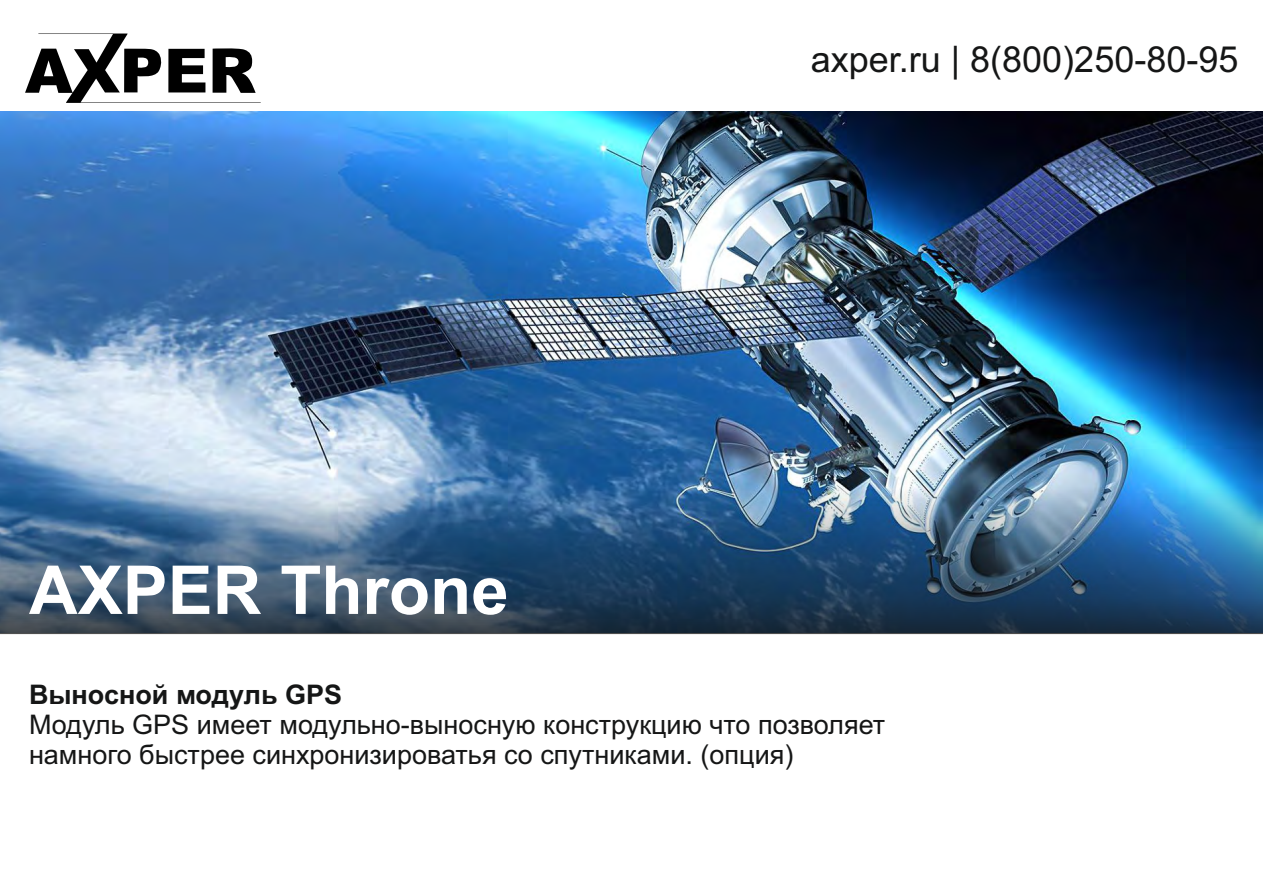
<style>
.page{position:relative;width:1263px;height:893px;background:#fff}
.page>*{position:absolute;margin:0;border:0;box-sizing:border-box;transform-origin:0 0}
.t1{font:700 67.5px "Arial";color:#fff}
.t2{font:36px "Arial";color:#151616}
.t3{font:27px/30.2px "Arial";color:#151616}
.t4{font:700 27px "Arial";color:#151616}
</style>
<div class="page">
<img style="left:0;top:111px;width:1263px;height:360px">
<svg style="left:25px;top:34px;width:236px;height:69px"></svg>
<img style="left:0;top:471px;width:1263px;height:163px">
<h1 class="t1" style="left:29px;top:565px;width:481px">AXPER Throne</h1>
<h2 class="t2" style="left:811px;top:45px;width:429px">axper.ru | 8(800)250-80-95</h2>
<p class="t4" style="left:29px;top:684px;width:315px">Выносной модуль GPS</p>
<p class="t3" style="left:29px;top:712px;width:858px">Модуль GPS имеет модульно-выносную конструкцию что позволяет намного быстрее синхронизироватья со спутниками. (опция)</p>
</div>
